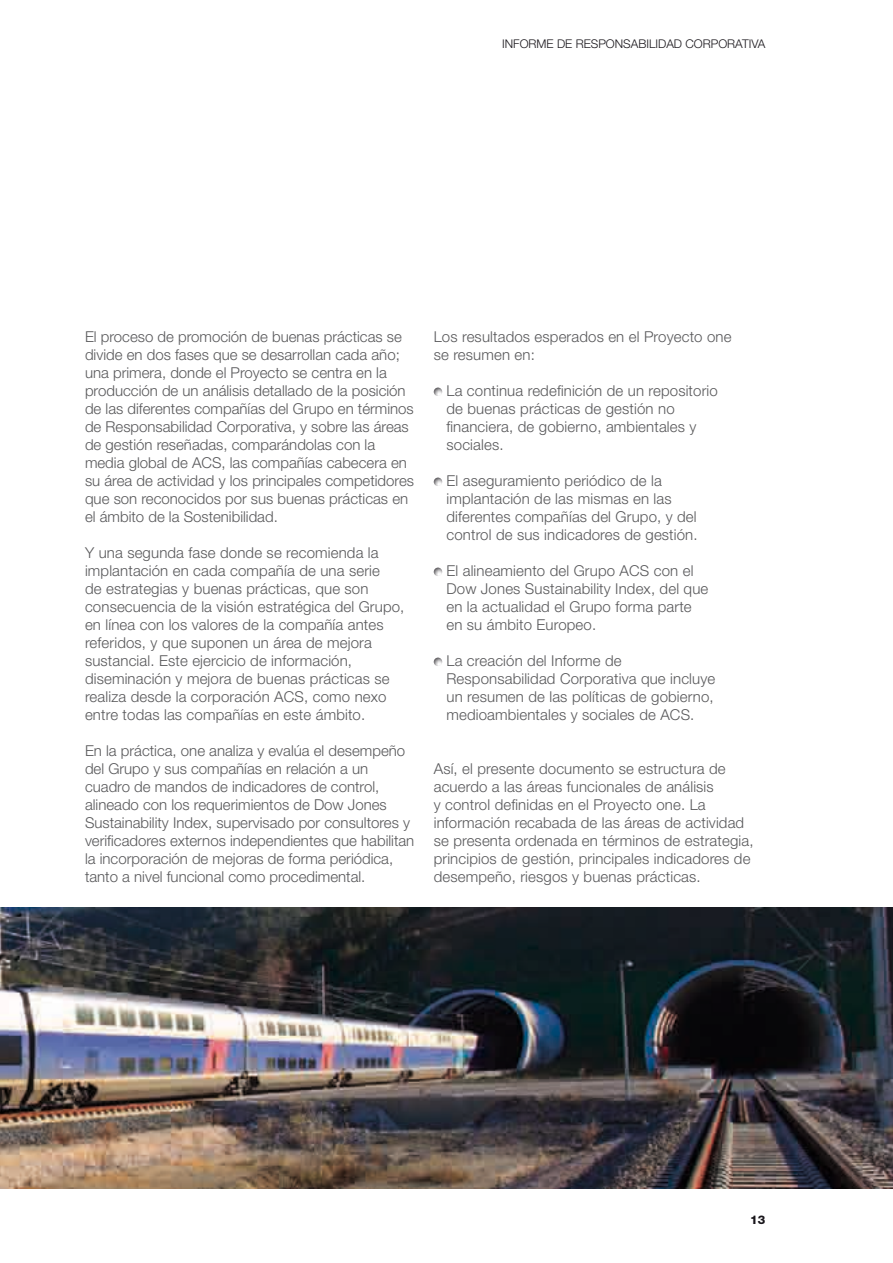
<style>
.page{position:relative;width:893px;height:1263px;background:#fff}
.page>*{position:absolute;margin:0;border:0;box-sizing:border-box;transform-origin:0 0}
.t1{font:300 15px/18px "Helvetica Neue";letter-spacing:.01em;color:#58585a}
.t2{font:300 12px "Helvetica Neue";color:#1a171c}
.t3{font:800 12px "Helvetica Neue";color:#1a171c}
</style>
<div class="page">
<div style="left:433px;top:386px;width:12px;height:10px;background:#1a171c;opacity:.75"></div>
<div style="left:433px;top:476px;width:12px;height:10px;background:#1a171c;opacity:.75"></div>
<div style="left:433px;top:566px;width:12px;height:10px;background:#1a171c;opacity:.75"></div>
<div style="left:433px;top:656px;width:12px;height:10px;background:#1a171c;opacity:.75"></div>
<img style="left:0;top:908px;width:893px;height:280px">
<p class="t2" style="left:502px;top:37px;width:265px">INFORME DE RESPONSABILIDAD CORPORATIVA</p>
<p class="t1" style="left:85px;top:327px;width:330px">El proceso de promoción de buenas prácticas se divide en dos fases que se desarrollan cada año; una primera, donde el Proyecto se centra en la producción de un análisis detallado de la posición de las diferentes compañías del Grupo en términos de Responsabilidad Corporativa, y sobre las áreas de gestión reseñadas, comparándolas con la media global de ACS, las compañías cabecera en su área de actividad y los principales competidores que son reconocidos por sus buenas prácticas en el ámbito de la Sostenibilidad.</p>
<p class="t1" style="left:85px;top:543px;width:321px">Y una segunda fase donde se recomienda la implantación en cada compañía de una serie<br>de estrategias y buenas prácticas, que son consecuencia de la visión estratégica del Grupo, en línea con los valores de la compañía antes referidos, y que suponen un área de mejora sustancial. Este ejercicio de información, diseminación y mejora de buenas prácticas se realiza desde la corporación ACS, como nexo entre todas las compañías en este ámbito.</p>
<p class="t1" style="left:85px;top:741px;width:331px">En la práctica, one analiza y evalúa el desempeño del Grupo y sus compañías en relación a un cuadro de mandos de indicadores de control, alineado con los requerimientos de Dow Jones Sustainability Index, supervisado por consultores y verificadores externos independientes que habilitan la incorporación de mejoras de forma periódica, tanto a nivel funcional como procedimental.</p>
<p class="t1" style="left:434px;top:327px;width:299px">Los resultados esperados en el Proyecto one se resumen en:</p>
<p class="t1" style="left:446px;top:381px;width:273px">La continua redefinición de un repositorio de buenas prácticas de gestión no financiera, de gobierno, ambientales y sociales.</p>
<p class="t1" style="left:446px;top:471px;width:253px">El aseguramiento periódico de la implantación de las mismas en las diferentes compañías del Grupo, y del control de sus indicadores de gestión.</p>
<p class="t1" style="left:446px;top:561px;width:263px">El alineamiento del Grupo ACS con el Dow Jones Sustainability Index, del que en la actualidad el Grupo forma parte en su ámbito Europeo.</p>
<p class="t1" style="left:446px;top:651px;width:270px">La creación del Informe de Responsabilidad Corporativa que incluye un resumen de las políticas de gobierno, medioambientales y sociales de ACS.</p>
<p class="t1" style="left:434px;top:759px;width:321px">Así, el presente documento se estructura de acuerdo a las áreas funcionales de análisis<br>y control definidas en el Proyecto one. La información recabada de las áreas de actividad se presenta ordenada en términos de estrategia, principios de gestión, principales indicadores de desempeño, riesgos y buenas prácticas.</p>
<p class="t3" style="left:750px;top:1213px;width:17px">13</p>
</div>
